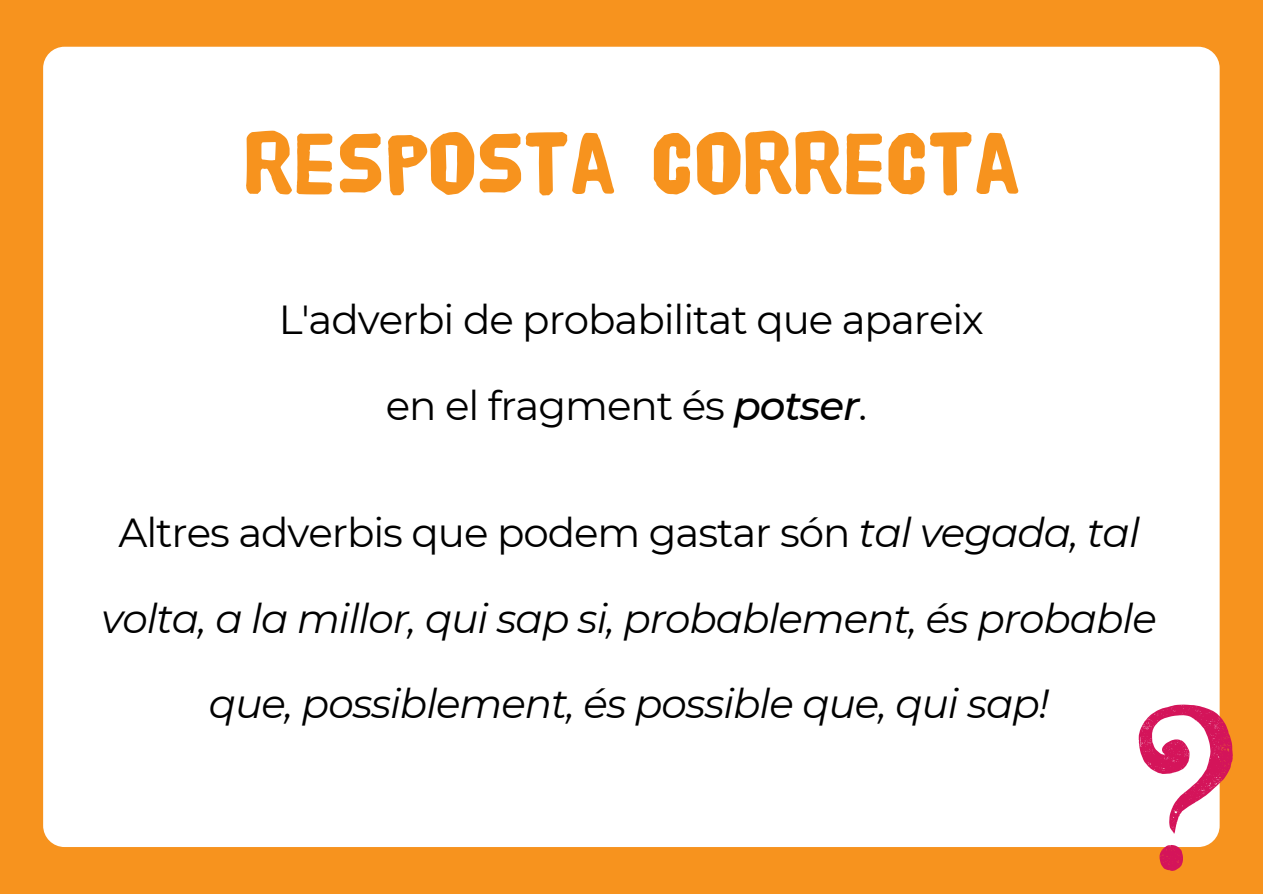
<style>
.page{position:relative;width:1263px;height:894px;background:#fff}
.page>*{position:absolute;margin:0;border:0;box-sizing:border-box;transform-origin:0 0}
.t1{font:90px "HVD Poster Clean";color:#f7931e}
.t2{font:italic 40.5px/85.5px "Montserrat";letter-spacing:-.025em;color:#000;text-align:center}
.t3{font:40.5px/85.5px "Montserrat";letter-spacing:-.025em;color:#000;text-align:center}
.s1{font-weight:500;font-style:italic}
.s2{font-style:normal}
</style>
<div class="page">
<div style="left:0;top:0;width:1263px;height:893px;background:#f7931e"></div>
<div style="left:43px;top:47px;width:1177px;height:799px;background:#fff;border-radius:21px"></div>
<svg style="left:1138px;top:704px;width:95px;height:166px"></svg>
<h1 class="t1" style="left:243px;top:117px;width:777px">RESPOSTA CORRECTA</h1>
<p class="t3" style="left:279px;top:277px;width:707px">L'adverbi de probabilitat que apareix en el fragment és <span class="s1">potser</span>.</p>
<p class="t2" style="left:102px;top:490px;width:1057px"><span class="s2">Altres adverbis que podem gastar són</span> tal vegada, tal volta, a la millor, qui sap si, probablement, és probable que, possiblement, és possible que, qui sap!</p>
</div>
